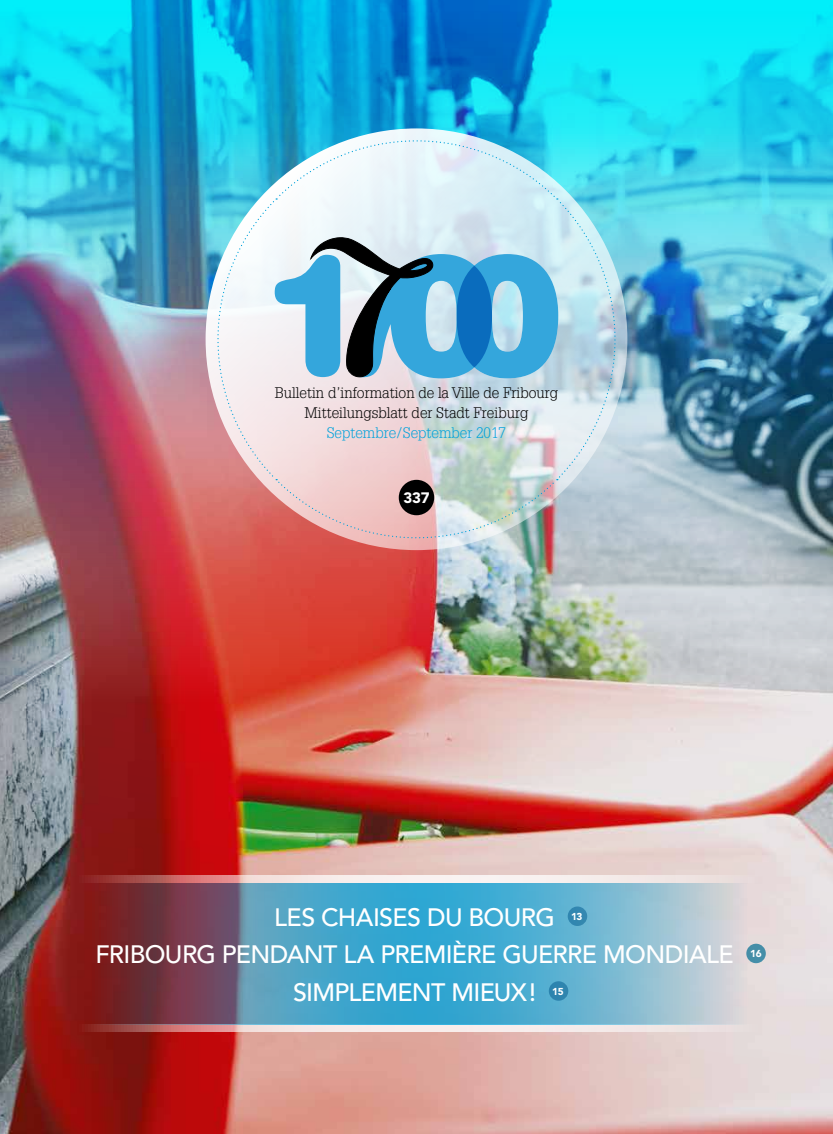
<style>
.page{position:relative;width:833px;height:1134px;background:#fff}
.page>*{position:absolute;margin:0;border:0;box-sizing:border-box;transform-origin:0 0}
.t1{font:500 25px "Avenir LT Std";letter-spacing:-.025em;color:#fff}
.t2{font:300 15px/20px "Glypha LT Std";color:#000;text-align:center}
.t3{font:300 15px "Glypha LT Std";color:#00a2db}
.t4{font:900 15px "Avenir LT Std";color:#fff}
.t5{font:900 10px "Avenir LT Std";color:#fff}
</style>
<div class="page">
<img style="left:0;top:0;width:833px;height:1134px">
<svg style="left:38px;top:1024px;width:756px;height:7px;background:#d3bcbe"></svg>
<svg style="left:38px;top:875px;width:756px;height:8px"></svg>
<svg style="left:53px;top:883px;width:727px;height:141px;background:#6d91a9"></svg>
<img style="left:199px;top:122px;width:435px;height:435px">
<div style="left:399px;top:480px;width:35px;height:35px;background:#000;border-radius:50%"></div>
<div style="left:568px;top:906px;width:19px;height:20px;background:#3387b0;border-radius:50%"></div>
<div style="left:746px;top:944px;width:20px;height:19px;background:#458ea7;border-radius:50%"></div>
<div style="left:549px;top:981px;width:19px;height:20px;background:#2d84ae;border-radius:50%"></div>
<p class="t2" style="left:275px;top:383px;width:285px">Bulletin d’information de la Ville de Fribourg<br>Mitteilungsblatt der Stadt Freiburg</p>
<p class="t3" style="left:327px;top:424px;width:181px">Septembre/September 2017</p>
<p class="t4" style="left:403px;top:489px;width:28px">337</p>
<h1 class="t1" style="left:274px;top:903px;width:282px">LES CHAISES DU BOURG</h1>
<p class="t5" style="left:571px;top:910px;width:13px">13</p>
<h1 class="t1" style="left:95px;top:940px;width:640px">FRIBOURG PENDANT LA PREMIÈRE GUERRE MONDIALE</h1>
<p class="t5" style="left:750px;top:948px;width:13px">16</p>
<h1 class="t1" style="left:293px;top:978px;width:245px">SIMPLEMENT MIEUX!</h1>
<p class="t5" style="left:552px;top:985px;width:13px">15</p>
</div>
